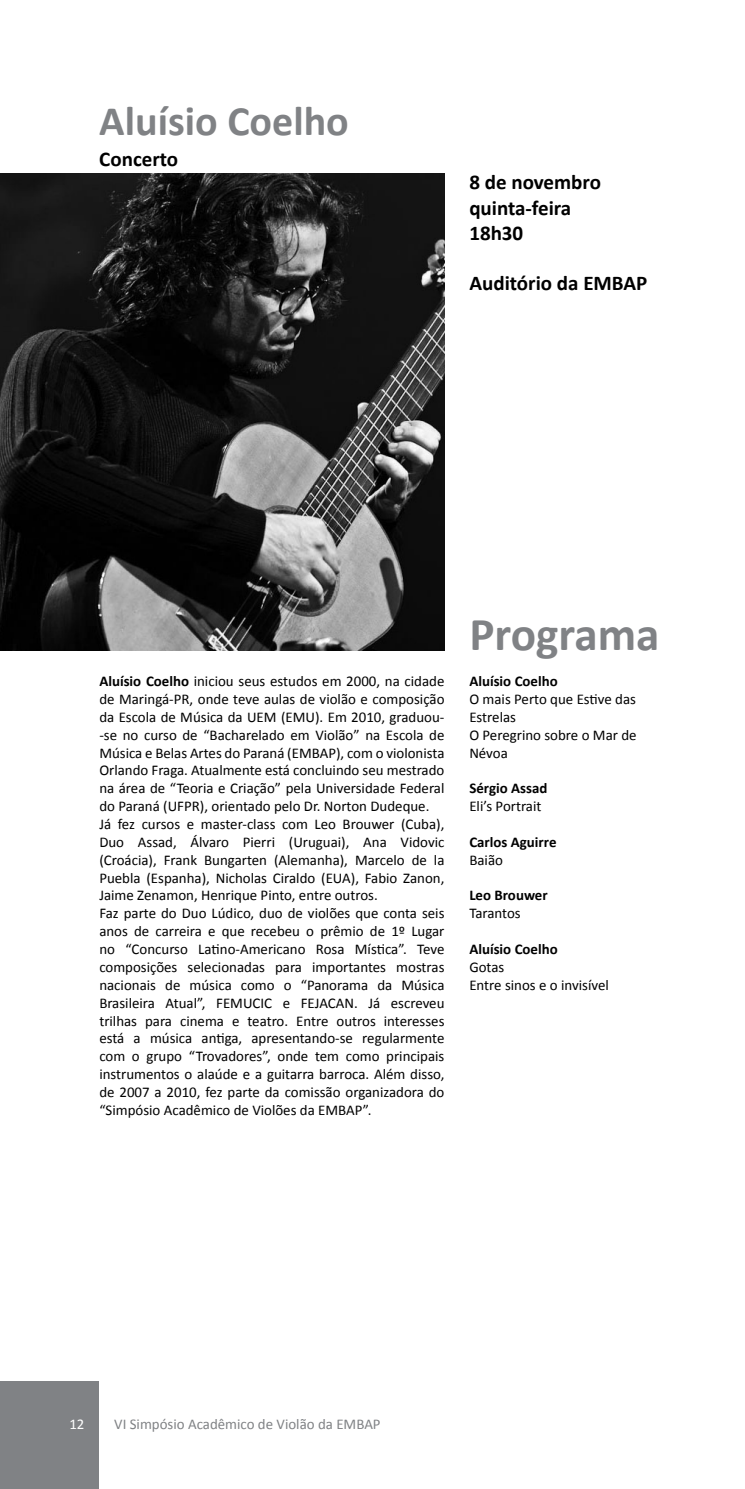
<style>
.page{position:relative;width:745px;height:1489px;background:#fff}
.page>*{position:absolute;margin:0;border:0;box-sizing:border-box;transform-origin:0 0}
.t1{font:700 47.25px "Calibri";color:#808285}
.t2{font:700 42px "Calibri";color:#808285}
.t3{font:700 21px/25.2px "Calibri";color:#000}
.t4{font:14.88px/17.8px "Calibri";color:#000}
.t5{font:700 14.88px "Calibri";color:#000}
.t6{font:14.88px "Calibri";color:#808285}
.t7{font:14.88px "Calibri";color:#fff}
.s1{font-weight:700}
</style>
<div class="page">
<div style="left:0;top:1380px;width:99px;height:108px;background:#808285"></div>
<img style="left:0;top:174px;width:444px;height:476px">
<h2 class="t2" style="left:99px;top:94px;width:251px">Aluísio Coelho</h2>
<h3 class="t3" style="left:99px;top:146px;width:80px">Concerto</h3>
<h3 class="t3" style="left:469px;top:170px;width:133px">8 de novembro quinta-feira<br>18h30</h3>
<h3 class="t3" style="left:469px;top:271px;width:179px">Auditório da EMBAP</h3>
<h1 class="t1" style="left:469px;top:604px;width:191px">Programa</h1>
<p class="t4" style="left:99px;top:672px;width:346px"><span class="s1">Aluísio Coelho</span> iniciou seus estudos em 2000, na cidade de Maringá-PR, onde teve aulas de violão e composição da Escola de Música da UEM (EMU). Em 2010, graduou--se no curso de “Bacharelado em Violão” na Escola de Música e Belas Artes do Paraná (EMBAP), com o violonista Orlando Fraga. Atualmente está concluindo seu mestrado na área de “Teoria e Criação” pela Universidade Federal do Paraná (UFPR), orientado pelo Dr. Norton Dudeque.<br>Já fez cursos e master-class com Leo Brouwer (Cuba), Duo Assad, Álvaro Pierri (Uruguai), Ana Vidovic (Croácia), Frank Bungarten (Alemanha), Marcelo de la Puebla (Espanha), Nicholas Ciraldo (EUA), Fabio Zanon, Jaime Zenamon, Henrique Pinto, entre outros.<br>Faz parte do Duo Lúdico, duo de violões que conta seis anos de carreira e que recebeu o prêmio de 1º Lugar no “Concurso Latino-Americano Rosa Mística”. Teve composições selecionadas para importantes mostras nacionais de música como o “Panorama da Música Brasileira Atual”, FEMUCIC e FEJACAN. Já escreveu trilhas para cinema e teatro. Entre outros interesses está a música antiga, apresentando-se regularmente com o grupo “Trovadores”, onde tem como principais instrumentos o alaúde e a guitarra barroca. Além disso, de 2007 a 2010, fez parte da comissão organizadora do “Simpósio Acadêmico de Violões da EMBAP”.</p>
<p class="t5" style="left:469px;top:671px;width:90px">Aluísio Coelho</p>
<p class="t4" style="left:469px;top:690px;width:169px">O mais Perto que Estive das<br>Estrelas<br>O Peregrino sobre o Mar de<br>Névoa</p>
<p class="t5" style="left:469px;top:778px;width:79px">Sérgio Assad</p>
<p class="t4" style="left:469px;top:797px;width:74px">Eli’s Portrait</p>
<p class="t5" style="left:469px;top:832px;width:89px">Carlos Aguirre</p>
<p class="t4" style="left:469px;top:850px;width:35px">Baião</p>
<p class="t5" style="left:469px;top:886px;width:80px">Leo Brouwer</p>
<p class="t4" style="left:469px;top:904px;width:53px">Tarantos</p>
<p class="t5" style="left:469px;top:939px;width:90px">Aluísio Coelho</p>
<p class="t4" style="left:469px;top:958px;width:141px">Gotas<br>Entre sinos e o invisível</p>
<p class="t7" style="left:69px;top:1414px;width:17px">12</p>
<p class="t6" style="left:114px;top:1414px;width:268px">VI Simpósio Acadêmico de Violão da EMBAP</p>
</div>
